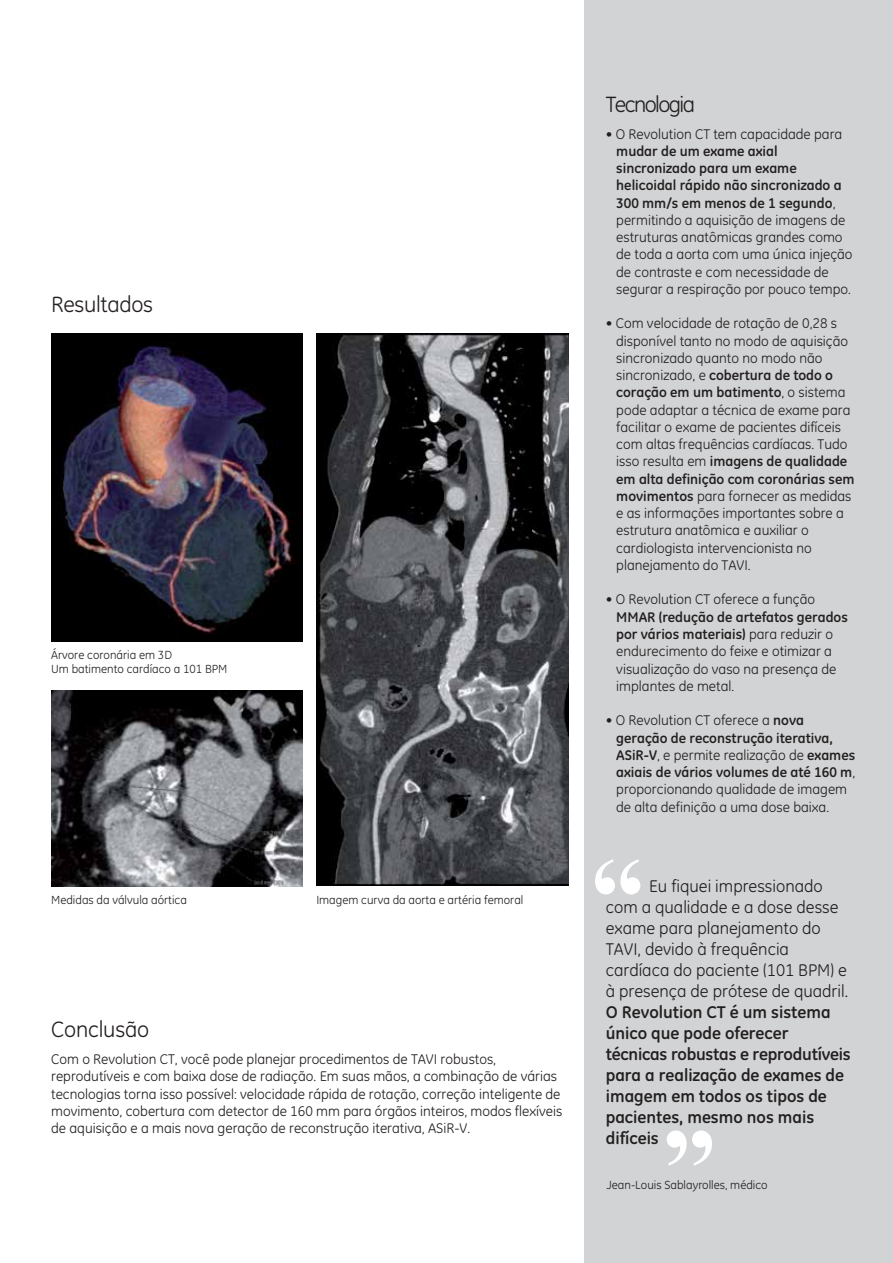
<style>
.page{position:relative;width:893px;height:1263px;background:#fff}
.page>*{position:absolute;margin:0;border:0;box-sizing:border-box;transform-origin:0 0}
.t1{font:700 108px "Times New Roman";color:#fff}
.t2{font:22.5px "GE Inspira";letter-spacing:-.01em;color:#231f20}
.t3{font:22.5px "GE Inspira";letter-spacing:-.07em;color:#231f20}
.t4{font:700 17.25px/21px "GE Inspira";color:#231f20}
.t5{font:17.25px/21px "GE Inspira";color:#231f20}
.t6{font:14.25px/17.2px "GE Inspira";color:#231f20}
.t7{font:12px/14.2px "GE Inspira";color:#231f20}
.s1{font-weight:700}
</style>
<div class="page">
<div style="left:584px;top:0;width:309px;height:1263px;background:#d1d3d4"></div>
<img style="left:51px;top:690px;width:252px;height:196px">
<img style="left:316px;top:333px;width:252px;height:552px">
<img style="left:51px;top:333px;width:252px;height:308px">
<h2 class="t2" style="left:51px;top:291px;width:103px">Resultados</h2>
<p class="t7" style="left:51px;top:648px;width:178px">Árvore coronária em 3D<br>Um batimento cardíaco a 101 BPM</p>
<p class="t7" style="left:51px;top:892px;width:137px">Medidas da válvula aórtica</p>
<p class="t7" style="left:316px;top:892px;width:209px">Imagem curva da aorta e artéria femoral</p>
<h2 class="t2" style="left:51px;top:1017px;width:99px">Conclusão</h2>
<p class="t6" style="left:51px;top:1051px;width:513px">Com o Revolution CT, você pode planejar procedimentos de TAVI robustos, reprodutíveis e com baixa dose de radiação. Em suas mãos, a combinação de várias tecnologias torna isso possível: velocidade rápida de rotação, correção inteligente de movimento, cobertura com detector de 160 mm para órgãos inteiros, modos flexíveis de aquisição e a mais nova geração de reconstrução iterativa, ASiR-V.</p>
<h2 class="t3" style="left:606px;top:91px;width:91px">Tecnologia</h2>
<p class="t6" style="left:606px;top:125px;width:238px">• O Revolution CT tem capacidade para</p>
<p class="t6" style="left:616px;top:142px;width:238px"><span class="s1">mudar de um exame axial sincronizado para um exame helicoidal rápido não sincronizado a<br>300 mm/s em menos de 1 segundo</span>, permitindo a aquisição de imagens de estruturas anatômicas grandes como de toda a aorta com uma única injeção de contraste e com necessidade de segurar a respiração por pouco tempo.</p>
<p class="t6" style="left:616px;top:315px;width:240px;text-indent:-11px">• Com velocidade de rotação de 0,28 s disponível tanto no modo de aquisição sincronizado quanto no modo não sincronizado, e <span class="s1">cobertura de todo o coração em um batimento</span>, o sistema pode adaptar a técnica de exame para facilitar o exame de pacientes difíceis com altas frequências cardíacas. Tudo isso resulta em <span class="s1">imagens de qualidade em alta definição com coronárias sem movimentos</span> para fornecer as medidas e as informações importantes sobre a estrutura anatômica e auxiliar o cardiologista intervencionista no planejamento do TAVI.</p>
<p class="t6" style="left:606px;top:591px;width:211px">• O Revolution CT oferece a função</p>
<p class="t6" style="left:616px;top:608px;width:233px"><span class="s1">MMAR (redução de artefatos gerados por vários materiais)</span> para reduzir o endurecimento do feixe e otimizar a visualização do vaso na presença de implantes de metal.</p>
<p class="t6" style="left:616px;top:712px;width:240px;text-indent:-11px">• O Revolution CT oferece a <span class="s1">nova geração de reconstrução iterativa, ASiR-V</span>, e permite realização de <span class="s1">exames axiais de vários volumes de até 160 m</span>, proporcionando qualidade de imagem de alta definição a uma dose baixa.</p>
<h1 class="t1" style="left:591px;top:821px;width:55px">“</h1>
<p class="t5" style="left:606px;top:876px;width:244px;text-indent:44px">Eu fiquei impressionado com a qualidade e a dose desse exame para planejamento do<br>TAVI, devido à frequência cardíaca do paciente (101 BPM) e à presença de prótese de quadril.</p>
<p class="t4" style="left:606px;top:1001px;width:247px">O Revolution CT é um sistema único que pode oferecer técnicas robustas e reprodutíveis para a realização de exames de imagem em todos os tipos de pacientes, mesmo nos mais difíceis</p>
<h1 class="t1" style="left:662px;top:1093px;width:55px">”</h1>
<p class="t7" style="left:606px;top:1177px;width:163px">Jean-Louis Sablayrolles, médico</p>
</div>
